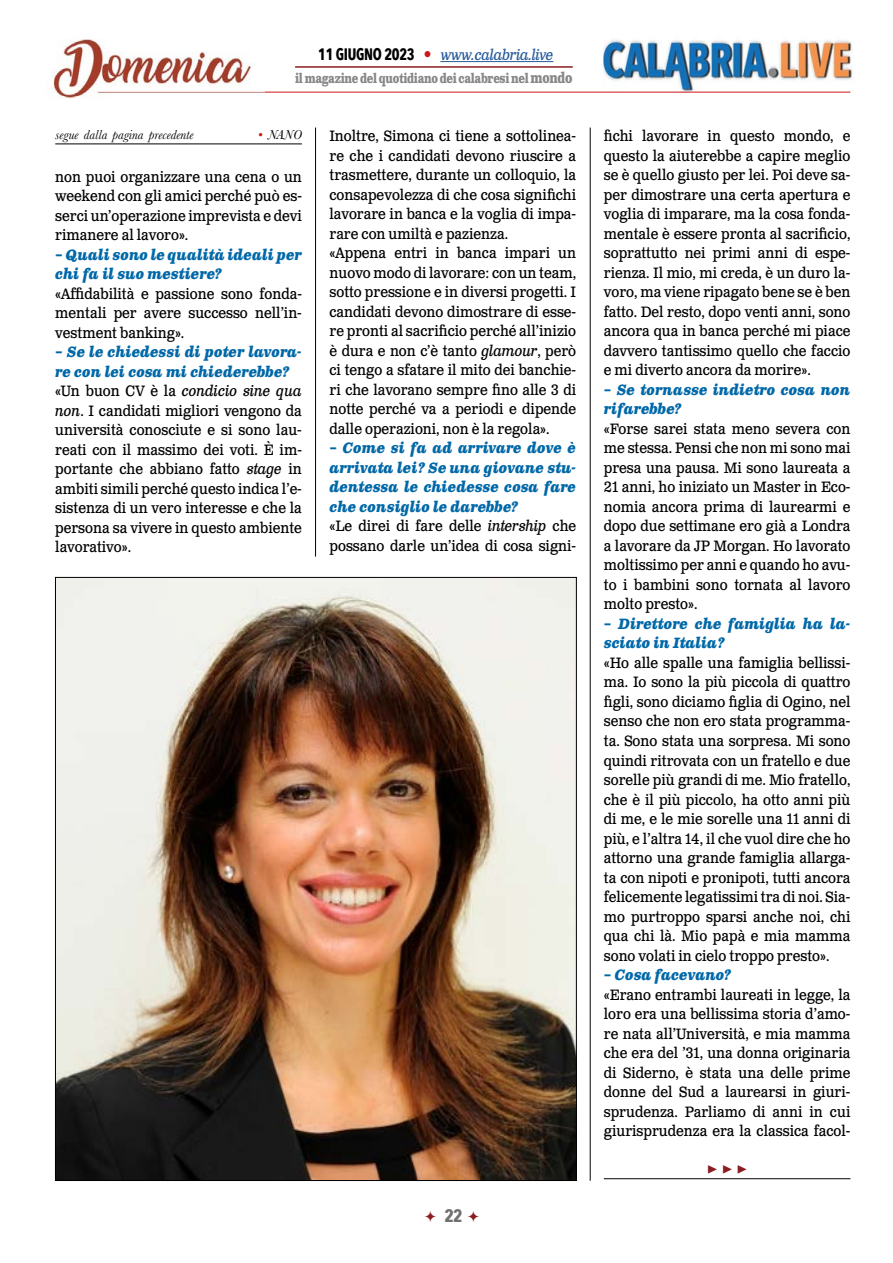
<style>
.page{position:relative;width:893px;height:1263px;background:#fff}
.page>*{position:absolute;margin:0;border:0;box-sizing:border-box;transform-origin:0 0}
.t1{font:700 18px "Minion Pro";color:#8b1c1f}
.t2{font:700 18px "Avenir Next Condensed";color:#706f6f}
.t3{font:15px/19.5px "Clarendon Text Pro";color:#000;text-align:justify;scale:.9 1}
.t4{font:italic 700 15px/19.5px "Clarendon Text Pro";letter-spacing:-.02em;color:#0068a8;scale:.9 1}
.t5{font:italic 15px "Clarendon Text Pro";letter-spacing:-.025em;color:#275b9b;scale:.9 1}
.t6{font:700 13.5px "Clarendon Text Pro";letter-spacing:-.03em;color:#878787;scale:.75 1}
.t7{font:italic 13.5px "Baskerville";color:#000}
.s1{font-family:"Avenir Next Condensed";font-weight:700;font-style:normal;font-size:16.5px;color:#000}
.s2{font-weight:700;font-style:normal;font-size:16.5px;color:#ca181a}
.s3{font-size:15px}
.s4{color:#ca181a}
.s5{font-weight:700;font-style:italic;color:#0068a8}
.s6{font-style:italic}
.s7{font-weight:400;font-style:normal;color:#000}
.s8{font-weight:400;color:#000}
</style>
<div class="page">
<hr style="left:440px;top:61px;width:113px;height:1px;background:#275b9b">
<hr style="left:295px;top:66px;width:278px;height:2px;background:#8b1c1f">
<img style="left:604px;top:40px;width:249px;height:52px">
<hr style="left:103px;top:92px;width:747px;height:1px;background:#cd1719">
<hr style="left:55px;top:144px;width:247px;height:1px;background:#000">
<hr style="left:315px;top:128px;width:1px;height:429px;background:#000">
<hr style="left:590px;top:128px;width:1px;height:1053px;background:#000">
<img style="left:57px;top:579px;width:518px;height:600px">
<hr style="left:604px;top:1178px;width:246px;height:1px;background:#000">
<img style="left:53px;top:39px;width:211px;height:60px">
<p class="t5" style="left:318px;top:46px;width:263px"><span class="s1">11 GIUGNO 2023</span> <span class="s2">•</span> www.calabria.live</p>
<p class="t6" style="left:295px;top:70px;width:371px">il magazine del quotidiano dei calabresi nel <span class="s3">mondo</span></p>
<p class="t7" style="left:55px;top:126px;width:140px">segue dalla pagina precedente</p>
<p class="t7" style="left:258px;top:126px;width:45px"><span class="s4">•</span> NANO</p>
<p class="t3" style="left:55px;top:168px;width:276px">non puoi organizzare una cena o un weekend con gli amici perché può es&shy;serci un’operazione imprevista e devi rimanere al lavoro».</p>
<p class="t4" style="left:55px;top:246px;width:276px">– Quali sono le qualità ideali per chi fa il suo mestiere?</p>
<p class="t3" style="left:55px;top:285px;width:276px">«Affidabilità e passione sono fonda&shy;mentali per avere successo nell’in&shy;vestment banking».</p>
<p class="t3" style="left:55px;top:343px;width:276px;text-align:left"><span class="s5">– Se le chiedessi di poter lavora&shy;re con lei cosa mi chiederebbe? </span>«Un buon CV è la <span class="s6">condicio sine qua non</span>. I candidati migliori vengono da università conosciute e si sono lau&shy;reati con il massimo dei voti. È im&shy;portante che abbiano fatto <span class="s6">stage</span> in ambiti simili perché questo indica l’e&shy;sistenza di un vero interesse e che la persona sa vivere in questo ambiente lavorativo».</p>
<p class="t3" style="left:330px;top:127px;width:276px;text-align:left">Inoltre, Simona ci tiene a sottolinea&shy;re che i candidati devono riuscire a trasmettere, durante un colloquio, la consapevolezza di che cosa significhi lavorare in banca e la voglia di impa&shy;rare con umiltà e pazienza.<br>«Appena entri in banca impari un nuovo modo di lavorare: con un team, sotto pressione e in diversi progetti. I candidati devono dimostrare di esse&shy;re pronti al sacrificio perché all’inizio è dura e non c’è tanto <span class="s6">glamour</span>, però ci tengo a sfatare il mito dei banchie&shy;ri che lavorano sempre fino alle 3 di notte perché va a periodi e dipende dalle operazioni, non è la regola».</p>
<p class="t4" style="left:330px;top:439px;width:276px">– Come si fa ad arrivare dove è arrivata lei? Se una giovane stu&shy;dentessa le chiedesse cosa fare che consiglio le darebbe?<br><span class="s7">«Le direi di fare delle</span> <span class="s8">intership</span> <span class="s7">che possano darle un’idea di cosa signi-</span></p>
<p class="t2" style="left:444px;top:1205px;width:19px">22</p>
<p class="t3" style="left:604px;top:127px;width:276px">fichi lavorare in questo mondo, e questo la aiuterebbe a capire meglio se è quello giusto per lei. Poi deve sa&shy;per dimostrare una certa apertura e voglia di imparare, ma la cosa fonda&shy;mentale è essere pronta al sacrificio, soprattutto nei primi anni di espe&shy;rienza. Il mio, mi creda, è un duro la&shy;voro, ma viene ripagato bene se è ben fatto. Del resto, dopo venti anni, sono ancora qua in banca perché mi piace davvero tantissimo quello che faccio e mi diverto ancora da morire».</p>
<p class="t4" style="left:604px;top:381px;width:276px">– Se tornasse indietro cosa non rifarebbe?</p>
<p class="t3" style="left:604px;top:420px;width:276px">«Forse sarei stata meno severa con me stessa. Pensi che non mi sono mai presa una pausa. Mi sono laureata a 21 anni, ho iniziato un Master in Eco&shy;nomia ancora prima di laurearmi e dopo due settimane ero già a Londra a lavorare da JP Morgan. Ho lavorato moltissimo per anni e quando ho avu&shy;to i bambini sono tornata al lavoro molto presto».</p>
<p class="t4" style="left:604px;top:615px;width:276px">– Direttore che famiglia ha la&shy;sciato in Italia?</p>
<p class="t3" style="left:604px;top:654px;width:276px">«Ho alle spalle una famiglia bellissi&shy;ma. Io sono la più piccola di quattro figli, sono diciamo figlia di Ogino, nel senso che non ero stata programma&shy;ta. Sono stata una sorpresa. Mi sono quindi ritrovata con un fratello e due sorelle più grandi di me. Mio fratello, che è il più piccolo, ha otto anni più di me, e le mie sorelle una 11 anni di più, e l’altra 14, il che vuol dire che ho attorno una grande famiglia allarga&shy;ta con nipoti e pronipoti, tutti ancora felicemente legatissimi tra di noi. Sia&shy;mo purtroppo sparsi anche noi, chi qua chi là. Mio papà e mia mamma sono volati in cielo troppo presto».</p>
<p class="t4" style="left:604px;top:966px;width:143px">– Cosa facevano?</p>
<p class="t3" style="left:604px;top:985px;width:276px">«Erano entrambi laureati in legge, la loro era una bellissima storia d’amo&shy;re nata all’Università, e mia mamma che era del ’31, una donna originaria di Siderno, è stata una delle prime donne del Sud a laurearsi in giuri&shy;sprudenza. Parliamo di anni in cui giurisprudenza era la classica facol-</p>
<p class="t1" style="left:707px;top:1156px;width:42px">▶ ▶ ▶</p>
</div>
